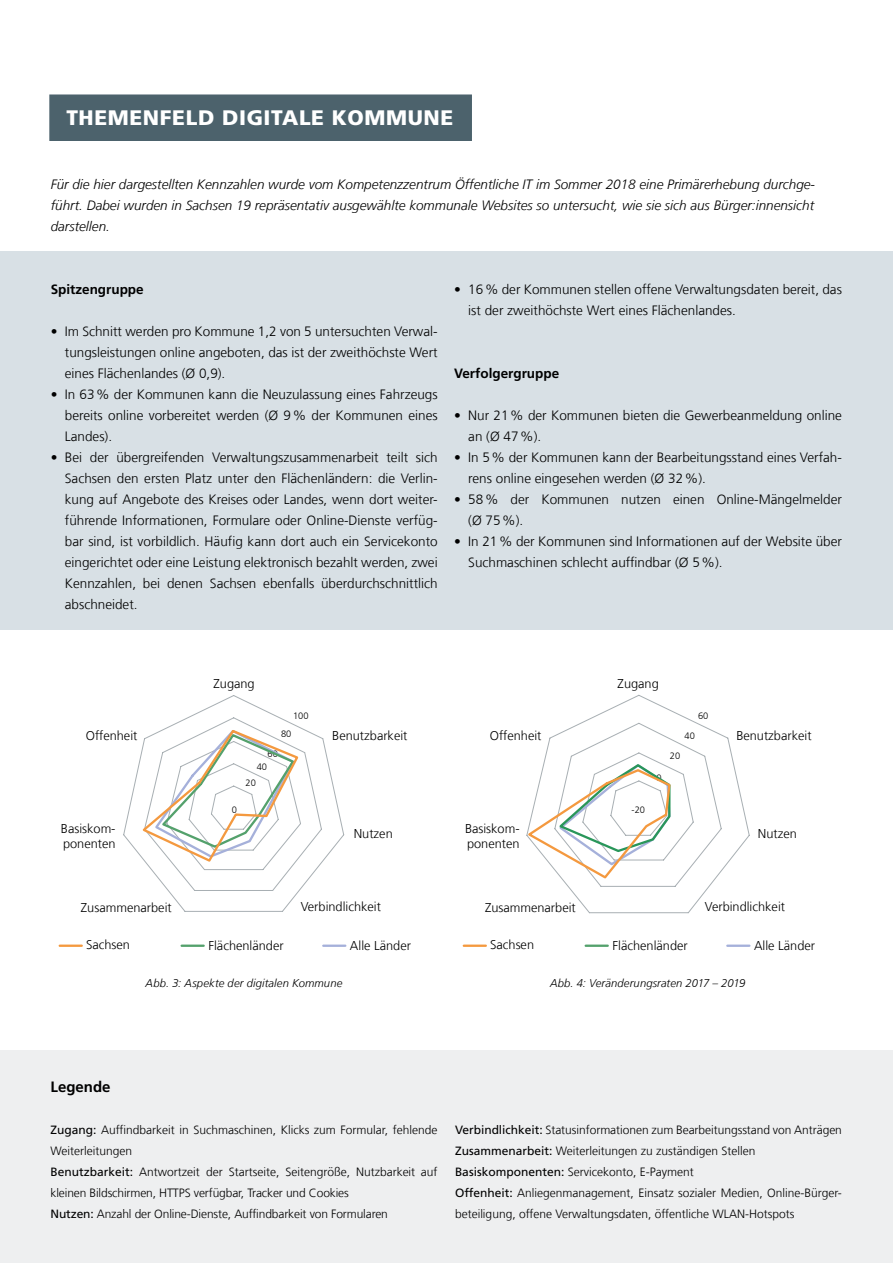
<style>
.page{position:relative;width:893px;height:1263px;background:#fff}
.page>*{position:absolute;margin:0;border:0;box-sizing:border-box;transform-origin:0 0}
.t1{font:900 21px "Frutiger LT Com";letter-spacing:.03em;color:#fff}
.t2{font:700 15px "Frutiger LT Com";color:#000}
.t3{font:300 13.5px/21px "Frutiger LT Com";color:#000}
.t4{font:italic 300 13.5px/21px "Frutiger LT Com";color:#000;text-align:justify}
.t5{font:700 13.5px "Frutiger LT Com";color:#000}
.t6{font:300 12.75px/15.3px "Frutiger LT Com";color:#000}
.t7{font:300 12px/21px "Frutiger LT Com";color:#000}
.t8{font:italic 300 11.25px "Frutiger LT Com";letter-spacing:.01em;color:#000}
.t9{font:300 9.3px "Frutiger LT Com";color:#000}
.s1{font-weight:400}
</style>
<div class="page">
<div style="left:0;top:251px;width:893px;height:379px;background:#d8e0e5"></div>
<hr style="left:464px;top:944px;width:22px;height:3px;background:#f4993f">
<hr style="left:586px;top:944px;width:22px;height:3px;background:#54a16c">
<hr style="left:727px;top:944px;width:22px;height:3px;background:#a5b0da">
<svg style="left:543px;top:694px;width:207px;height:219px"></svg>
<svg style="left:526px;top:762px;width:146px;height:118px"></svg>
<svg style="left:123px;top:695px;width:221px;height:217px"></svg>
<svg style="left:140px;top:728px;width:160px;height:135px"></svg>
<hr style="left:60px;top:944px;width:22px;height:3px;background:#f4993f">
<hr style="left:182px;top:944px;width:22px;height:3px;background:#54a16c">
<hr style="left:323px;top:944px;width:22px;height:3px;background:#a5b0da">
<div style="left:0;top:1050px;width:893px;height:213px;background:#eeeff0"></div>
<div style="left:49px;top:94px;width:423px;height:47px;background:#4c626c"></div>
<h1 class="t1" style="left:66px;top:105px;width:389px">THEMENFELD DIGITALE KOMMUNE</h1>
<p class="t4" style="left:51px;top:173px;width:766px">Für die hier dargestellten Kennzahlen wurde vom Kompetenzzentrum Öffentliche IT im Sommer 2018 eine Primärerhebung durchge&shy;führt. Dabei wurden in Sachsen 19 repräsentativ ausgewählte kommunale Websites so untersucht, wie sie sich aus Bürger:innensicht darstellen.</p>
<p class="t5" style="left:51px;top:281px;width:95px">Spitzengruppe</p>
<p class="t3" style="left:65px;top:321px;width:374px;text-align:justify;text-indent:-14px">• Im Schnitt werden pro Kommune 1,2 von 5 untersuchten Verwal&shy;tungsleistungen online angeboten, das ist der zweithöchste Wert eines Flächenlandes (Ø 0,9).</p>
<p class="t3" style="left:65px;top:384px;width:374px;text-align:justify;text-indent:-14px">• In 63% der Kommunen kann die Neuzulassung eines Fahrzeugs bereits online vorbereitet werden (Ø 9% der Kommunen eines Landes).</p>
<p class="t3" style="left:65px;top:447px;width:374px;text-align:justify;text-indent:-14px">• Bei der übergreifenden Verwaltungszusammenarbeit teilt sich Sachsen den ersten Platz unter den Flächenländern: die Verlin&shy;kung auf Angebote des Kreises oder Landes, wenn dort weiter&shy;führende Informationen, Formulare oder Online-Dienste verfüg&shy;bar sind, ist vorbildlich. Häufig kann dort auch ein Servicekonto eingerichtet oder eine Leistung elektronisch bezahlt werden, zwei Kennzahlen, bei denen Sachsen ebenfalls überdurchschnittlich abschneidet.</p>
<p class="t3" style="left:468px;top:279px;width:375px;text-indent:-14px">• 16% der Kommunen stellen offene Verwaltungsdaten bereit, das ist der zweithöchste Wert eines Flächenlandes.</p>
<p class="t5" style="left:454px;top:365px;width:107px">Verfolgergruppe</p>
<p class="t3" style="left:468px;top:405px;width:375px;text-indent:-14px">• Nur 21% der Kommunen bieten die Gewerbeanmeldung online an (Ø 47%).</p>
<p class="t3" style="left:468px;top:447px;width:375px;text-indent:-14px">• In 5% der Kommunen kann der Bearbeitungsstand eines Verfah&shy;rens online eingesehen werden (Ø 32%).</p>
<p class="t3" style="left:468px;top:489px;width:375px;text-indent:-14px">• 58% der Kommunen nutzen einen Online-Mängelmelder (Ø 75%).</p>
<p class="t3" style="left:468px;top:531px;width:375px;text-indent:-14px">• In 21% der Kommunen sind Informationen auf der Website über<br>Suchmaschinen schlecht auffindbar (Ø 5%).</p>
<p class="t6" style="left:214px;top:676px;width:43px">Zugang</p>
<p class="t6" style="left:618px;top:676px;width:43px">Zugang</p>
<p class="t9" style="left:293px;top:710px;width:17px">100</p>
<p class="t9" style="left:698px;top:711px;width:12px">60</p>
<p class="t6" style="left:86px;top:728px;width:53px">Offenheit</p>
<p class="t9" style="left:281px;top:728px;width:12px">80</p>
<p class="t6" style="left:332px;top:728px;width:77px">Benutzbarkeit</p>
<p class="t6" style="left:490px;top:728px;width:53px">Offenheit</p>
<p class="t9" style="left:685px;top:730px;width:12px">40</p>
<p class="t6" style="left:736px;top:728px;width:77px">Benutzbarkeit</p>
<p class="t9" style="left:268px;top:748px;width:12px">60</p>
<p class="t9" style="left:670px;top:750px;width:12px">20</p>
<p class="t9" style="left:257px;top:761px;width:12px">40</p>
<p class="t9" style="left:246px;top:778px;width:12px">20</p>
<p class="t9" style="left:656px;top:772px;width:7px">0</p>
<p class="t9" style="left:232px;top:804px;width:7px">0</p>
<p class="t9" style="left:632px;top:804px;width:15px">-20</p>
<p class="t6" style="left:61px;top:821px;width:56px">Basiskom&shy;ponenten</p>
<p class="t6" style="left:354px;top:826px;width:41px">Nutzen</p>
<p class="t6" style="left:465px;top:821px;width:56px">Basiskom&shy;ponenten</p>
<p class="t6" style="left:758px;top:826px;width:41px">Nutzen</p>
<p class="t6" style="left:81px;top:900px;width:92px">Zusammenarbeit</p>
<p class="t6" style="left:301px;top:899px;width:82px">Verbindlichkeit</p>
<p class="t6" style="left:485px;top:900px;width:92px">Zusammenarbeit</p>
<p class="t6" style="left:705px;top:899px;width:82px">Verbindlichkeit</p>
<p class="t6" style="left:86px;top:937px;width:45px">Sachsen</p>
<p class="t6" style="left:208px;top:938px;width:77px">Flächenländer</p>
<p class="t6" style="left:350px;top:938px;width:63px">Alle Länder</p>
<p class="t8" style="left:146px;top:976px;width:198px">Abb. 3: Aspekte der digitalen Kommune</p>
<p class="t8" style="left:550px;top:976px;width:197px">Abb. 4: Veränderungsraten 2017 – 2019</p>
<p class="t6" style="left:490px;top:937px;width:45px">Sachsen</p>
<p class="t6" style="left:612px;top:938px;width:77px">Flächenländer</p>
<p class="t6" style="left:754px;top:938px;width:63px">Alle Länder</p>
<p class="t2" style="left:50px;top:1078px;width:62px">Legende</p>
<p class="t7" style="left:50px;top:1119px;width:388px"><span class="s1">Zugang:</span> Auffindbarkeit in Suchmaschinen, Klicks zum Formular, fehlende Weiterleitungen<br><span class="s1">Benutzbarkeit:</span> Antwortzeit der Startseite, Seitengröße, Nutzbarkeit auf kleinen Bildschirmen, HTTPS verfügbar, Tracker und Cookies<br><span class="s1">Nutzen:</span> Anzahl der Online-Dienste, Auffindbarkeit von Formularen</p>
<p class="t7" style="left:455px;top:1119px;width:388px"><span class="s1">Verbindlichkeit:</span> Statusinformationen zum Bearbeitungsstand von Anträgen <span class="s1">Zusammenarbeit:</span> Weiterleitungen zu zuständigen Stellen <span class="s1">Basiskomponenten:</span> Servicekonto, E-Payment<br><span class="s1">Offenheit:</span> Anliegenmanagement, Einsatz sozialer Medien, Online-Bürger&shy;beteiligung, offene Verwaltungsdaten, öffentliche WLAN-Hotspots</p>
</div>
